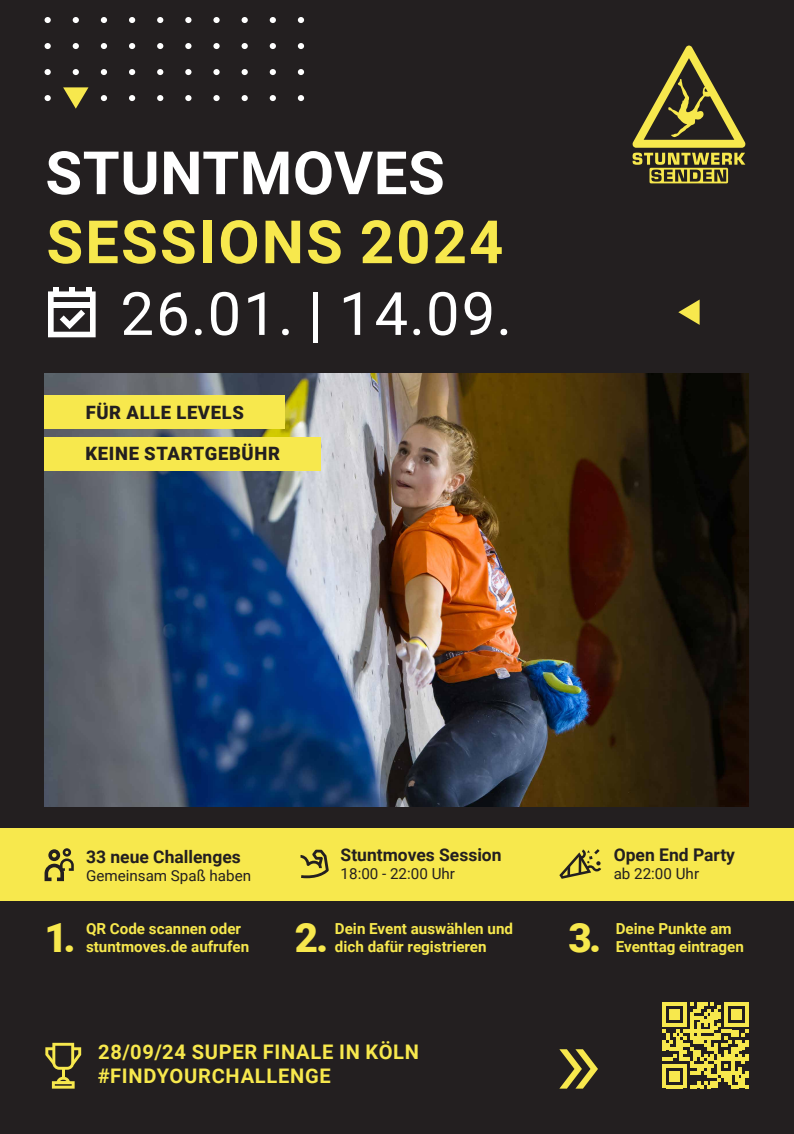
<style>
.page{position:relative;width:794px;height:1134px;background:#231f20}
.page>*{position:absolute;margin:0;border:0;box-sizing:border-box;transform-origin:0 0}
.t1{font:59.76px "Roboto";letter-spacing:.035em;color:#fff}
.t2{font:700 59.76px "Roboto";letter-spacing:.035em;color:#f7e84d}
.t3{font:700 59.76px "Roboto";letter-spacing:.01em;color:#fff}
.t4{font:900 40.32px "Roboto";color:#f7e84d}
.t5{font:700 20.12px/24.1px "Roboto";letter-spacing:.035em;color:#f7e84d}
.t6{font:900 18.4px "Roboto";letter-spacing:.035em;color:#231f20}
.t7{font:700 17.48px "Roboto";color:#231f20}
.t8{font:700 15.16px "Roboto";color:#f7e84d}
.t9{font:15.16px "Roboto";color:#231f20}
</style>
<div class="page">
<svg style="left:632px;top:46px;width:113px;height:137px"></svg>
<svg style="left:45px;top:69px;width:6px;height:6px"></svg>
<svg style="left:45px;top:95px;width:6px;height:6px"></svg>
<svg style="left:45px;top:43px;width:6px;height:6px"></svg>
<svg style="left:45px;top:17px;width:6px;height:6px"></svg>
<svg style="left:73px;top:69px;width:6px;height:6px"></svg>
<svg style="left:73px;top:43px;width:6px;height:6px"></svg>
<svg style="left:73px;top:17px;width:6px;height:6px"></svg>
<svg style="left:101px;top:95px;width:6px;height:6px"></svg>
<svg style="left:129px;top:69px;width:6px;height:6px"></svg>
<svg style="left:129px;top:95px;width:6px;height:6px"></svg>
<svg style="left:129px;top:43px;width:6px;height:6px"></svg>
<svg style="left:129px;top:17px;width:6px;height:6px"></svg>
<svg style="left:101px;top:69px;width:6px;height:6px"></svg>
<svg style="left:101px;top:43px;width:6px;height:6px"></svg>
<svg style="left:101px;top:17px;width:6px;height:6px"></svg>
<svg style="left:157px;top:69px;width:6px;height:6px"></svg>
<svg style="left:157px;top:95px;width:6px;height:6px"></svg>
<svg style="left:157px;top:43px;width:6px;height:6px"></svg>
<svg style="left:157px;top:17px;width:6px;height:6px"></svg>
<svg style="left:185px;top:69px;width:6px;height:6px"></svg>
<svg style="left:185px;top:95px;width:6px;height:6px"></svg>
<svg style="left:185px;top:43px;width:6px;height:6px"></svg>
<svg style="left:185px;top:17px;width:6px;height:6px"></svg>
<div style="left:213px;top:95px;width:7px;height:6px;background:#fff;border-radius:50%"></div>
<div style="left:241px;top:69px;width:7px;height:6px;background:#fff;border-radius:50%"></div>
<div style="left:241px;top:95px;width:7px;height:6px;background:#fff;border-radius:50%"></div>
<div style="left:241px;top:43px;width:7px;height:6px;background:#fff;border-radius:50%"></div>
<div style="left:241px;top:17px;width:7px;height:6px;background:#fff;border-radius:50%"></div>
<div style="left:213px;top:69px;width:7px;height:6px;background:#fff;border-radius:50%"></div>
<div style="left:213px;top:43px;width:7px;height:6px;background:#fff;border-radius:50%"></div>
<div style="left:213px;top:17px;width:7px;height:6px;background:#fff;border-radius:50%"></div>
<svg style="left:270px;top:95px;width:6px;height:6px"></svg>
<svg style="left:298px;top:69px;width:6px;height:6px"></svg>
<svg style="left:298px;top:95px;width:6px;height:6px"></svg>
<svg style="left:298px;top:43px;width:6px;height:6px"></svg>
<svg style="left:298px;top:17px;width:6px;height:6px"></svg>
<svg style="left:270px;top:69px;width:6px;height:6px"></svg>
<svg style="left:270px;top:43px;width:6px;height:6px"></svg>
<svg style="left:270px;top:17px;width:6px;height:6px"></svg>
<svg style="left:63px;top:87px;width:25px;height:22px"></svg>
<div style="left:70px;top:287px;width:5px;height:8px;background:#fff"></div>
<div style="left:53px;top:287px;width:6px;height:8px;background:#fff"></div>
<div style="left:86px;top:287px;width:5px;height:8px;background:#fff"></div>
<svg style="left:48px;top:291px;width:48px;height:46px"></svg>
<img style="left:45px;top:374px;width:703px;height:432px">
<svg style="left:559px;top:1049px;width:39px;height:40px"></svg>
<svg style="left:662px;top:1002px;width:86px;height:86px"></svg>
<div style="left:45px;top:395px;width:240px;height:34px;background:#f7e84d"></div>
<div style="left:45px;top:437px;width:276px;height:33px;background:#f7e84d"></div>
<svg style="left:45px;top:1043px;width:36px;height:46px"></svg>
<div style="left:0;top:829px;width:794px;height:72px;background:#f7e84d"></div>
<svg style="left:45px;top:848px;width:29px;height:33px"></svg>
<svg style="left:300px;top:850px;width:29px;height:28px"></svg>
<svg style="left:559px;top:849px;width:42px;height:30px"></svg>
<svg style="left:678px;top:300px;width:21px;height:25px"></svg>
<h1 class="t3" style="left:45px;top:131px;width:401px">STUNTMOVES</h1>
<h1 class="t2" style="left:46px;top:200px;width:458px">SESSIONS 2024</h1>
<h1 class="t1" style="left:120px;top:272px;width:393px">26.01. | 14.09.</h1>
<p class="t6" style="left:86px;top:399px;width:160px">FÜR ALLE LEVELS</p>
<p class="t6" style="left:86px;top:441px;width:196px">KEINE STARTGEBÜHR</p>
<p class="t7" style="left:86px;top:844px;width:156px">33 neue Challenges</p>
<p class="t9" style="left:86px;top:865px;width:166px">Gemeinsam Spaß haben</p>
<h2 class="t4" style="left:45px;top:910px;width:33px">1.</h2>
<p class="t8" style="left:86px;top:918px;width:157px">QR Code scannen oder</p>
<p class="t8" style="left:86px;top:936px;width:165px">stuntmoves.de aufrufen</p>
<p class="t7" style="left:341px;top:842px;width:162px">Stuntmoves Session</p>
<p class="t9" style="left:341px;top:863px;width:116px">18:00 - 22:00 Uhr</p>
<h2 class="t4" style="left:295px;top:910px;width:35px">2.</h2>
<p class="t8" style="left:335px;top:918px;width:180px">Dein Event auswählen und</p>
<p class="t8" style="left:335px;top:936px;width:153px">dich dafür registrieren</p>
<h3 class="t5" style="left:98px;top:1039px;width:323px">28/09/24 SUPER FINALE IN KÖLN #FINDYOURCHALLENGE</h3>
<p class="t7" style="left:614px;top:842px;width:123px">Open End Party</p>
<p class="t9" style="left:614px;top:863px;width:87px">ab 22:00 Uhr</p>
<h2 class="t4" style="left:568px;top:909px;width:34px">3.</h2>
<p class="t8" style="left:616px;top:918px;width:117px">Deine Punkte am</p>
<p class="t8" style="left:616px;top:936px;width:130px">Eventtag eintragen</p>
</div>
